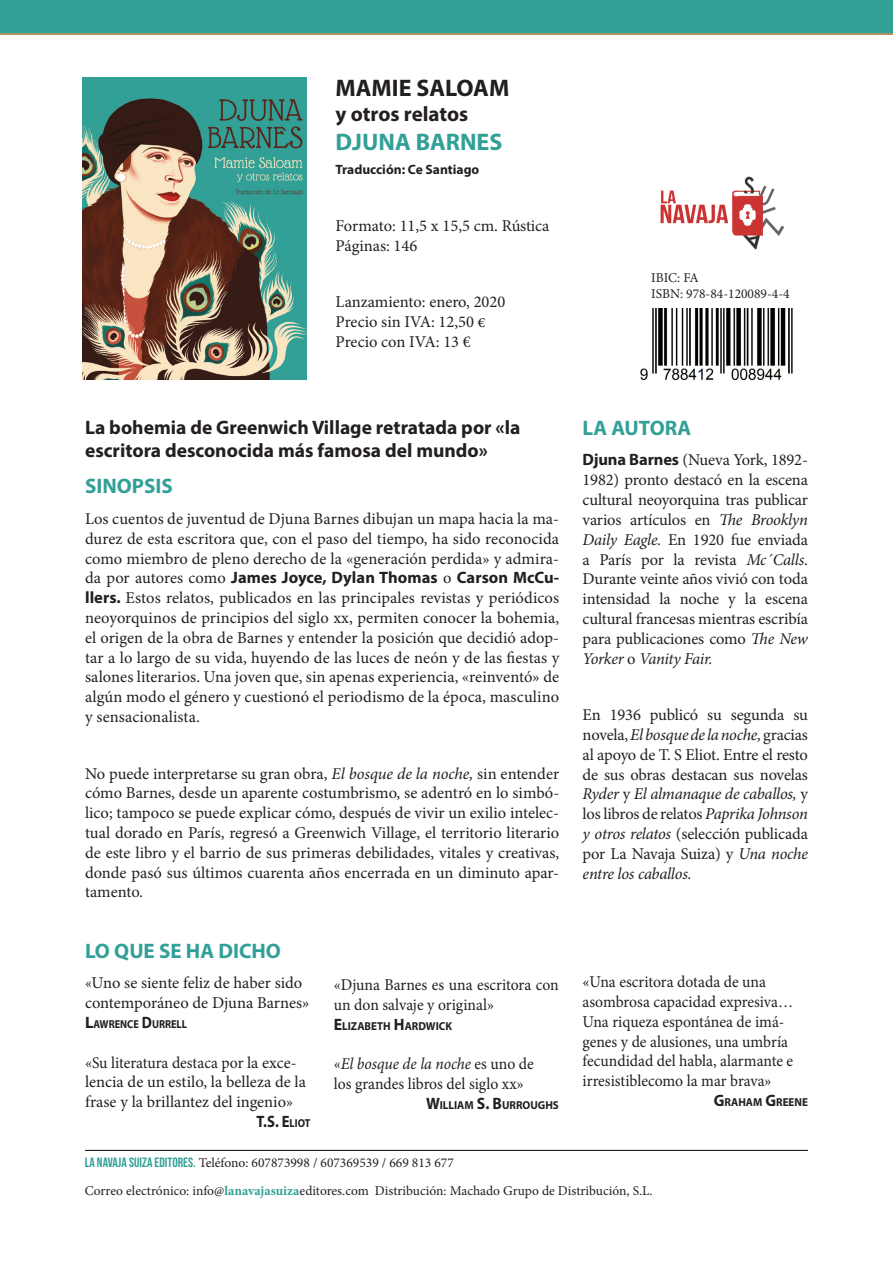
<style>
.page{position:relative;width:893px;height:1263px;background:#fff}
.page>*{position:absolute;margin:0;border:0;box-sizing:border-box;transform-origin:0 0}
.t1{font:700 24px "Myriad Pro";color:#231f20}
.t2{font:700 24px "Myriad Pro";color:#32a097}
.t3{font:700 21px "Myriad Pro";color:#32a097}
.t4{font:700 21px "Myriad Pro";color:#231f20}
.t5{font:700 19.5px/23.4px "Myriad Pro";color:#231f20}
.t6{font:16.5px/19.8px "Minion Pro";color:#231f20;text-align:justify}
.t7{font:16.5px/19.8px "Minion Pro";color:#231f20;scale:.95 1}
.t8{font:16.5px/19.8px "Minion Pro";color:#231f20;scale:.9 1}
.t9{font:700 16.5px "Myriad Pro";letter-spacing:.005em;color:#231f20}
.t10{font:700 16.5px "Myriad Pro";color:#231f20;scale:.89 1}
.t11{font:13.5px/28.3px "Minion Pro";color:#231f20}
.t12{font:700 13.5px "Myriad Pro";color:#231f20}
.t13{font:700 11.55px "Myriad Pro";color:#231f20;scale:.95 1}
.t14{font:700 11.55px "Myriad Pro";color:#231f20;scale:.89 1}
.s1{font-family:"Myriad Pro";font-weight:700}
.s2{font-style:italic}
.s3{font-family:"Minion Pro";font-weight:400}
.s4{font-size:16.5px}
.s5{font-size:11.55px}
.s6{font-family:"Bebas Neue";color:#32a097}
.s7{font-weight:700;color:#32a097}
</style>
<div class="page">
<img style="left:660px;top:176px;width:125px;height:74px">
<hr style="left:85px;top:1150px;width:723px;height:1px;background:#231f20">
<div style="left:0;top:0;width:893px;height:35px;background:#32a097"></div>
<img style="left:640px;top:309px;width:153px;height:72px">
<img style="left:82px;top:78px;width:224px;height:302px">
<h1 class="t1" style="left:336px;top:72px;width:175px">MAMIE SALOAM</h1>
<p class="t4" style="left:336px;top:100px;width:134px">y otros relatos</p>
<h1 class="t2" style="left:336px;top:127px;width:168px">DJUNA BARNES</h1>
<p class="t12" style="left:336px;top:161px;width:145px">Traducción: Ce Santiago</p>
<p class="t6" style="left:336px;top:216px;width:215px">Formato: 11,5 x 15,5 cm. Rústica<br>Páginas: 146</p>
<p class="t6" style="left:336px;top:292px;width:171px;text-align:left">Lanzamiento: enero, 2020<br>Precio sin IVA: 12,50 €<br>Precio con IVA: 13 €</p>
<p class="t11" style="left:651px;top:270px;width:140px;line-height:16.2px">IBIC: FA<br>ISBN: 978-84-120089-4-4</p>
<p class="t5" style="left:85px;top:415px;width:437px">La bohemia de Greenwich Village retratada por «la escritora desconocida más famosa del mundo»</p>
<p class="t3" style="left:583px;top:414px;width:110px">LA AUTORA</p>
<p class="t6" style="left:583px;top:450px;width:227px"><span class="s1">Djuna Barnes</span> (Nueva York, 1892- 1982) pronto destacó en la escena cultural neoyorquina tras publicar varios artículos en <span class="s2">The Brooklyn Daily Eagle.</span> En 1920 fue enviada a París por la revista <span class="s2">Mc´Calls</span>.<br>Durante veinte años vivió con toda intensidad la noche y la escena cultural francesas mientras escribía para publicaciones como <span class="s2">The New Yorker</span> o <span class="s2">Vanity Fair.</span></p>
<p class="t3" style="left:85px;top:472px;width:89px">SINOPSIS</p>
<p class="t6" style="left:85px;top:509px;width:476px">Los cuentos de juventud de Djuna Barnes dibujan un mapa hacia la ma&shy;durez de esta escritora que, con el paso del tiempo, ha sido reconocida como miembro de pleno derecho de la «generación perdida» y admira-</p>
<p class="t9" style="left:85px;top:567px;width:476px"><span class="s3">da por autores como</span> James Joyce, Dylan Thomas <span class="s3">o</span> Carson McCu-</p>
<p class="t6" style="left:85px;top:588px;width:476px"><span class="s1">llers.</span> Estos relatos, publicados en las principales revistas y periódicos neoyorquinos de principios del siglo xx, permiten conocer la bohemia, el origen de la obra de Barnes y entender la posición que decidió adop&shy;tar a lo largo de su vida, huyendo de las luces de neón y de las fiestas y salones literarios. Una joven que, sin apenas experiencia, «reinventó» de algún modo el género y cuestionó el periodismo de la época, masculino y sensacionalista.</p>
<p class="t6" style="left:583px;top:705px;width:227px">En 1936 publicó su segunda su novela, <span class="s2">El bosque de la noche,</span> gracias al apoyo de T. S Eliot. Entre el resto de sus obras destacan sus novelas <span class="s2">Ryder</span> y <span class="s2">El almanaque de caballos,</span> y los libros de relatos <span class="s2">Paprika Johnson y otros relatos</span> (selección publicada por La Navaja Suiza) y <span class="s2">Una noche entre los caballos.</span></p>
<p class="t6" style="left:85px;top:763px;width:476px">No puede interpretarse su gran obra, <span class="s2">El bosque de la noche,</span> sin entender cómo Barnes, desde un aparente costumbrismo, se adentró en lo simbó&shy;lico; tampoco se puede explicar cómo, después de vivir un exilio intelec&shy;tual dorado en París, regresó a Greenwich Village, el territorio literario de este libro y el barrio de sus primeras debilidades, vitales y creativas, donde pasó sus últimos cuarenta años encerrada en un diminuto apar&shy;tamento.</p>
<p class="t3" style="left:85px;top:937px;width:197px">LO QUE SE HA DICHO</p>
<p class="t8" style="left:85px;top:973px;width:251px">«Uno se siente feliz de haber sido contemporáneo de Djuna Barnes»</p>
<p class="t14" style="left:85px;top:1017px;width:116px"><span class="s4">L</span>AWRENCE <span class="s4">D</span>URRELL</p>
<p class="t7" style="left:85px;top:1052px;width:234px">«Su literatura destaca por la exce&shy;lencia de un estilo, la belleza de la frase y la brillantez del ingenio»</p>
<p class="t10" style="left:256px;top:1111px;width:62px">T.S. E<span class="s5">LIOT</span></p>
<p class="t11" style="left:85px;top:1148px;width:569px"><span class="s6">LA NAVAJA SUIZA EDITORES.</span> Teléfono: 607873998 / 607369539 / 669 813 677<br>Correo electrónico: info@<span class="s7">lanavajasuiza</span>editores.com Distribución: Machado Grupo de Distribución, S.L.</p>
<p class="t7" style="left:583px;top:972px;width:223px">«Una escritora dotada de una asombrosa capacidad expresiva…<br>Una riqueza espontánea de imá&shy;genes y de alusiones, una umbría fecundidad del habla, alarmante e irresistiblecomo la mar brava»</p>
<p class="t13" style="left:714px;top:1094px;width:101px"><span class="s4">G</span>RAHAM <span class="s4">G</span>REENE</p>
<p class="t7" style="left:334px;top:975px;width:238px">«Djuna Barnes es una escritora con un don salvaje y original»</p>
<p class="t13" style="left:334px;top:1018px;width:126px"><span class="s4">E</span>LIZABETH <span class="s4">H</span>ARDWICK</p>
<p class="t7" style="left:334px;top:1054px;width:212px">«<span class="s2">El bosque de la noche</span> es uno de los grandes libros del siglo xx»</p>
<p class="t13" style="left:426px;top:1097px;width:140px"><span class="s4">W</span>ILLIAM <span class="s4">S. B</span>URROUGHS</p>
</div>
